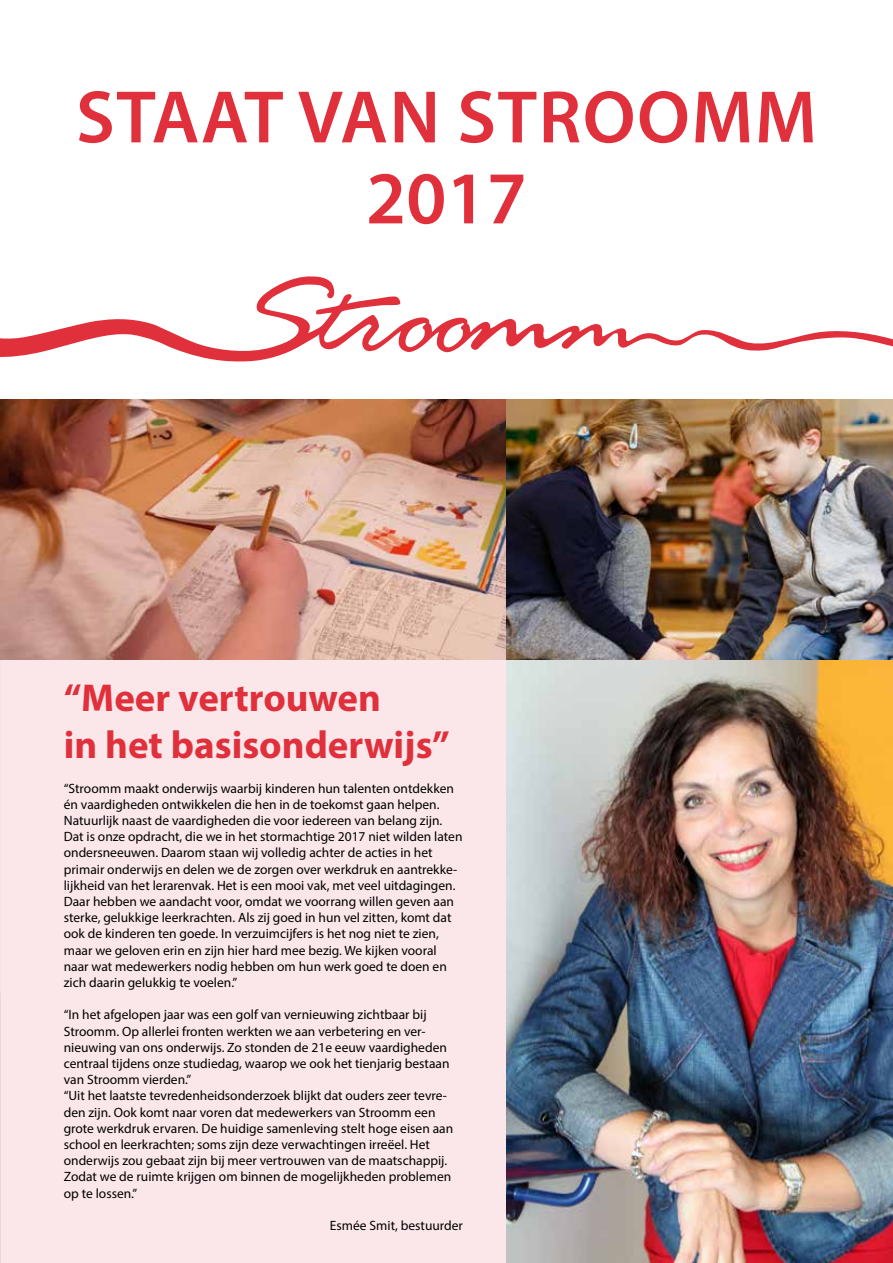
<style>
.page{position:relative;width:893px;height:1263px;background:#fff}
.page>*{position:absolute;margin:0;border:0;box-sizing:border-box;transform-origin:0 0}
.t1{font:600 75px/81px "Myriad Pro";letter-spacing:.02em;color:#e0303b;text-align:center}
.t2{font:700 39px/46.8px "Myriad Pro";color:#e0303b}
.t3{font:13.5px/16.2px "Myriad Pro";color:#000}
</style>
<div class="page">
<div style="left:0;top:659px;width:507px;height:604px;background:#fbe7e9"></div>
<img style="left:0;top:400px;width:507px;height:259px">
<svg style="left:0;top:993px;width:1px;height:270px"></svg>
<img style="left:507px;top:400px;width:386px;height:863px">
<svg style="left:0;top:276px;width:893px;height:86px"></svg>
<h1 class="t1" style="left:76px;top:75px;width:742px">STAAT VAN STROOMM<br>2017</h1>
<h2 class="t2" style="left:64px;top:673px;width:388px">“Meer vertrouwen<br>in het basisonderwijs”</h2>
<p class="t3" style="left:64px;top:780px;width:400px">“Stroomm maakt onderwijs waarbij kinderen hun talenten ontdekken én vaardigheden ontwikkelen die hen in de toekomst gaan helpen.<br>Natuurlijk naast de vaardigheden die voor iedereen van belang zijn.<br>Dat is onze opdracht, die we in het stormachtige 2017 niet wilden laten ondersneeuwen. Daarom staan wij volledig achter de acties in het primair onderwijs en delen we de zorgen over werkdruk en aantrekke&shy;lijkheid van het lerarenvak. Het is een mooi vak, met veel uitdagingen.<br>Daar hebben we aandacht voor, omdat we voorrang willen geven aan sterke, gelukkige leerkrachten. Als zij goed in hun vel zitten, komt dat ook de kinderen ten goede. In verzuimcijfers is het nog niet te zien, maar we geloven erin en zijn hier hard mee bezig. We kijken vooral naar wat medewerkers nodig hebben om hun werk goed te doen en zich daarin gelukkig te voelen.”</p>
<p class="t3" style="left:64px;top:1006px;width:391px">“In het afgelopen jaar was een golf van vernieuwing zichtbaar bij Stroomm. Op allerlei fronten werkten we aan verbetering en ver&shy;nieuwing van ons onderwijs. Zo stonden de 21e eeuw vaardigheden centraal tijdens onze studiedag, waarop we ook het tienjarig bestaan van Stroomm vierden.”<br>“Uit het laatste tevredenheidsonderzoek blijkt dat ouders zeer tevre&shy;den zijn. Ook komt naar voren dat medewerkers van Stroomm een grote werkdruk ervaren. De huidige samenleving stelt hoge eisen aan school en leerkrachten; soms zijn deze verwachtingen irreëel. Het onderwijs zou gebaat zijn bij meer vertrouwen van de maatschappij.<br>Zodat we de ruimte krijgen om binnen de mogelijkheden problemen op te lossen.”</p>
<p class="t3" style="left:330px;top:1217px;width:135px">Esmée Smit, bestuurder</p>
</div>
